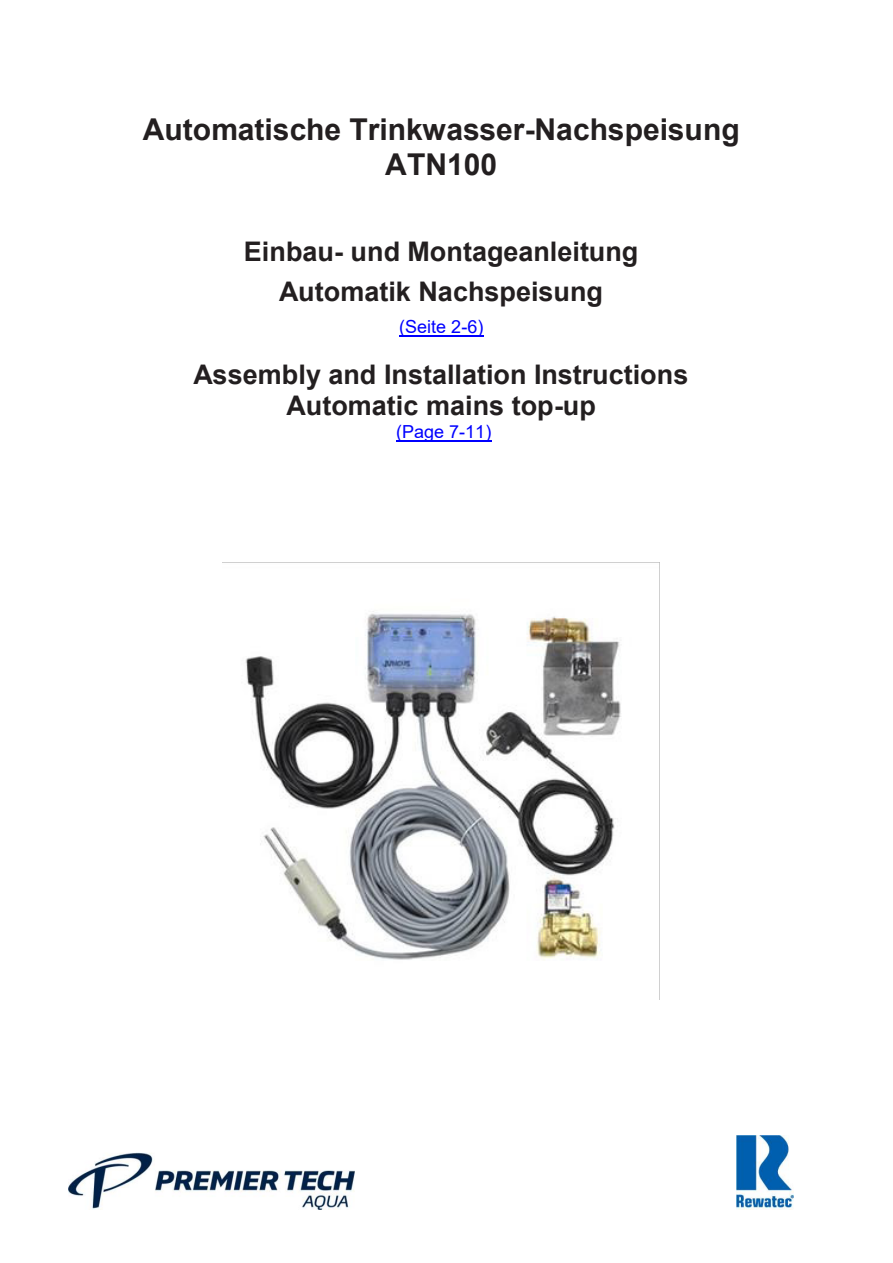
<style>
.page{position:relative;width:893px;height:1263px;background:#fff}
.page>*{position:absolute;margin:0;border:0;box-sizing:border-box;transform-origin:0 0}
.t1{font:700 30px/34.7px "Arial";color:#231f20;text-align:center}
.t2{font:700 27px/39.9px "Arial";color:#231f20;text-align:center}
.t3{font:18px "Arial";color:#00f}
</style>
<div class="page">
<img style="left:68px;top:1152px;width:286px;height:57px">
<img style="left:737px;top:1135px;width:57px;height:74px">
<img style="left:222px;top:562px;width:438px;height:438px">
<hr style="left:399px;top:335px;width:84px;height:1px;background:#00f">
<hr style="left:396px;top:440px;width:95px;height:1px;background:#00f">
<p class="t1" style="left:143px;top:113px;width:598px">Automatische Trinkwasser-Nachspeisung<br>ATN100</p>
<p class="t2" style="left:244px;top:232px;width:396px">Einbau- und Montageanleitung<br>Automatik Nachspeisung</p>
<p class="t3" style="left:399px;top:314px;width:86px">(Seite 2-6)</p>
<p class="t2" style="left:194px;top:359px;width:496px;line-height:31.2px">Assembly and Installation Instructions<br>Automatic mains top-up</p>
<p class="t3" style="left:396px;top:419px;width:97px">(Page 7-11)</p>
</div>
